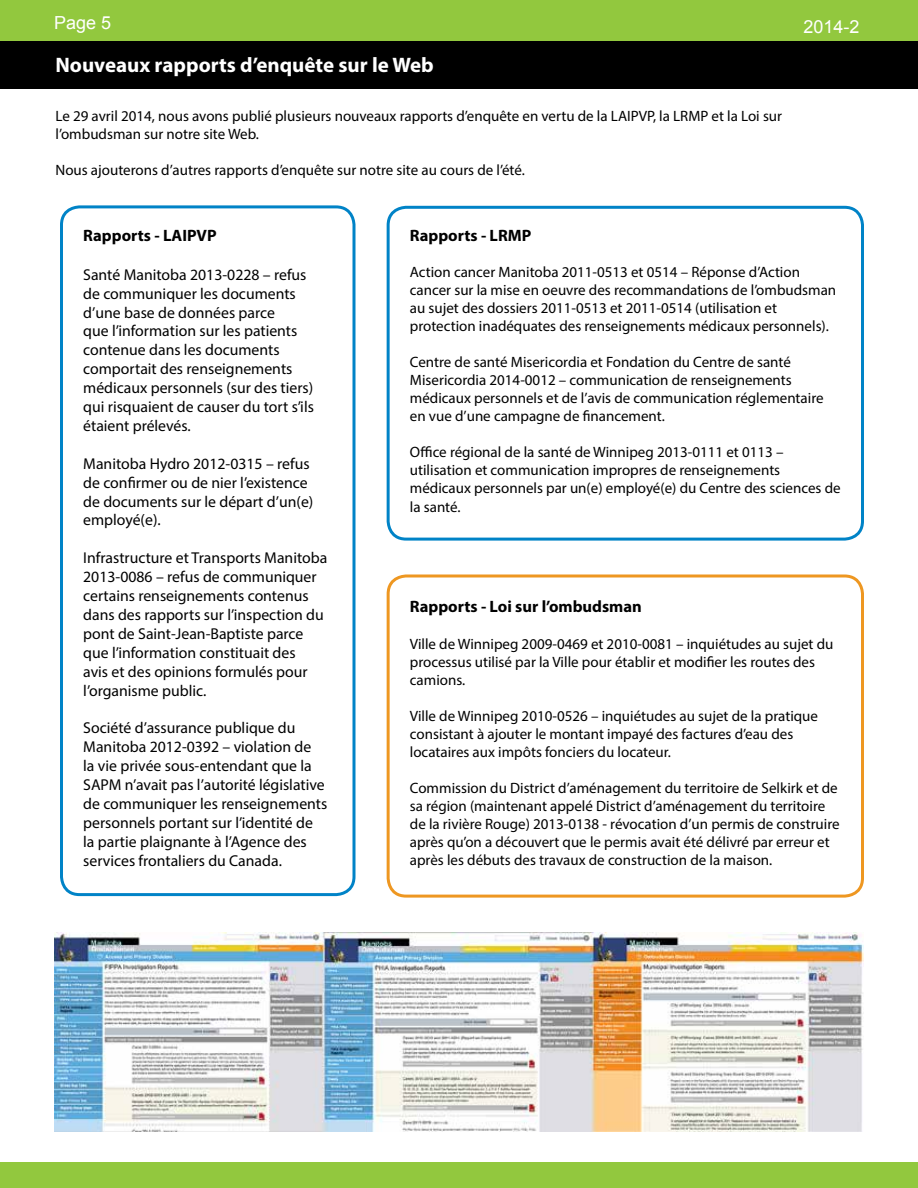
<style>
.page{position:relative;width:918px;height:1188px;background:#fff}
.page>*{position:absolute;margin:0;border:0;box-sizing:border-box;transform-origin:0 0}
.t1{font:700 21px "Myriad Pro";color:#fff}
.t2{font:18px "Arial";color:#fff}
.t3{font:700 16.5px "Myriad Pro";color:#000}
.t4{font:15.75px/18.9px "Myriad Pro";color:#000}
.t5{font:15px/18px "Myriad Pro";color:#000}
</style>
<div class="page">
<div style="left:0;top:0;width:918px;height:42px;background:#92c83e"></div>
<div style="left:0;top:42px;width:918px;height:47px;background:#000"></div>
<div style="left:0;top:1163px;width:918px;height:25px;background:#92c83e"></div>
<div style="left:60px;top:205px;width:296px;height:691px;border:3px solid #0083c7;border-radius:18px"></div>
<div style="left:387px;top:206px;width:477px;height:335px;border:3px solid #0083c7;border-radius:18px"></div>
<div style="left:387px;top:574px;width:477px;height:324px;border:3px solid #ee9721;border-radius:18px"></div>
<img style="left:54px;top:932px;width:810px;height:199px">
<p class="t2" style="left:54px;top:10px;width:59px">Page 5</p>
<p class="t2" style="left:804px;top:15px;width:58px">2014-2</p>
<h1 class="t1" style="left:56px;top:51px;width:380px">Nouveaux rapports d’enquête sur le Web</h1>
<p class="t5" style="left:56px;top:106px;width:728px">Le 29 avril 2014, nous avons publié plusieurs nouveaux rapports d’enquête en vertu de la LAIPVP, la LRMP et la Loi sur l’ombudsman sur notre site Web.</p>
<p class="t5" style="left:56px;top:160px;width:471px">Nous ajouterons d’autres rapports d’enquête sur notre site au cours de l’été.</p>
<p class="t3" style="left:83px;top:225px;width:135px">Rapports - LAIPVP</p>
<p class="t4" style="left:83px;top:265px;width:232px">Santé Manitoba 2013-0228 – refus de communiquer les documents d’une base de données parce<br>que l’information sur les patients contenue dans les documents comportait des renseignements médicaux personnels (sur des tiers) qui risquaient de causer du tort s’ils étaient prélevés.</p>
<p class="t4" style="left:83px;top:454px;width:232px">Manitoba Hydro 2012-0315 – refus de confirmer ou de nier l’existence de documents sur le départ d’un(e) employé(e).</p>
<p class="t4" style="left:83px;top:548px;width:246px">Infrastructure et Transports Manitoba 2013-0086 – refus de communiquer certains renseignements contenus dans des rapports sur l’inspection du pont de Saint-Jean-Baptiste parce que l’information constituait des<br>avis et des opinions formulés pour l’organisme public.</p>
<p class="t4" style="left:83px;top:718px;width:246px">Société d’assurance publique du Manitoba 2012-0392 – violation de<br>la vie privée sous-entendant que la SAPM n’avait pas l’autorité législative de communiquer les renseignements personnels portant sur l’identité de la partie plaignante à l’Agence des services frontaliers du Canada.</p>
<p class="t3" style="left:410px;top:225px;width:123px">Rapports - LRMP</p>
<p class="t5" style="left:410px;top:263px;width:428px">Action cancer Manitoba 2011-0513 et 0514 – Réponse d’Action cancer sur la mise en oeuvre des recommandations de l’ombudsman au sujet des dossiers 2011-0513 et 2011-0514 (utilisation et protection inadéquates des renseignements médicaux personnels).</p>
<p class="t5" style="left:410px;top:353px;width:415px">Centre de santé Misericordia et Fondation du Centre de santé Misericordia 2014-0012 – communication de renseignements médicaux personnels et de l’avis de communication réglementaire en vue d’une campagne de financement.</p>
<p class="t5" style="left:410px;top:443px;width:432px">Office régional de la santé de Winnipeg 2013-0111 et 0113 – utilisation et communication impropres de renseignements médicaux personnels par un(e) employé(e) du Centre des sciences de la santé.</p>
<p class="t3" style="left:410px;top:595px;width:233px">Rapports - Loi sur l’ombudsman</p>
<p class="t5" style="left:410px;top:634px;width:425px">Ville de Winnipeg 2009-0469 et 2010-0081 – inquiétudes au sujet du processus utilisé par la Ville pour établir et modifier les routes des camions.</p>
<p class="t5" style="left:410px;top:706px;width:410px">Ville de Winnipeg 2010-0526 – inquiétudes au sujet de la pratique consistant à ajouter le montant impayé des factures d’eau des locataires aux impôts fonciers du locateur.</p>
<p class="t5" style="left:410px;top:778px;width:431px">Commission du District d’aménagement du territoire de Selkirk et de sa région (maintenant appelé District d’aménagement du territoire de la rivière Rouge) 2013-0138 - révocation d’un permis de construire après qu’on a découvert que le permis avait été délivré par erreur et après les débuts des travaux de construction de la maison.</p>
</div>
